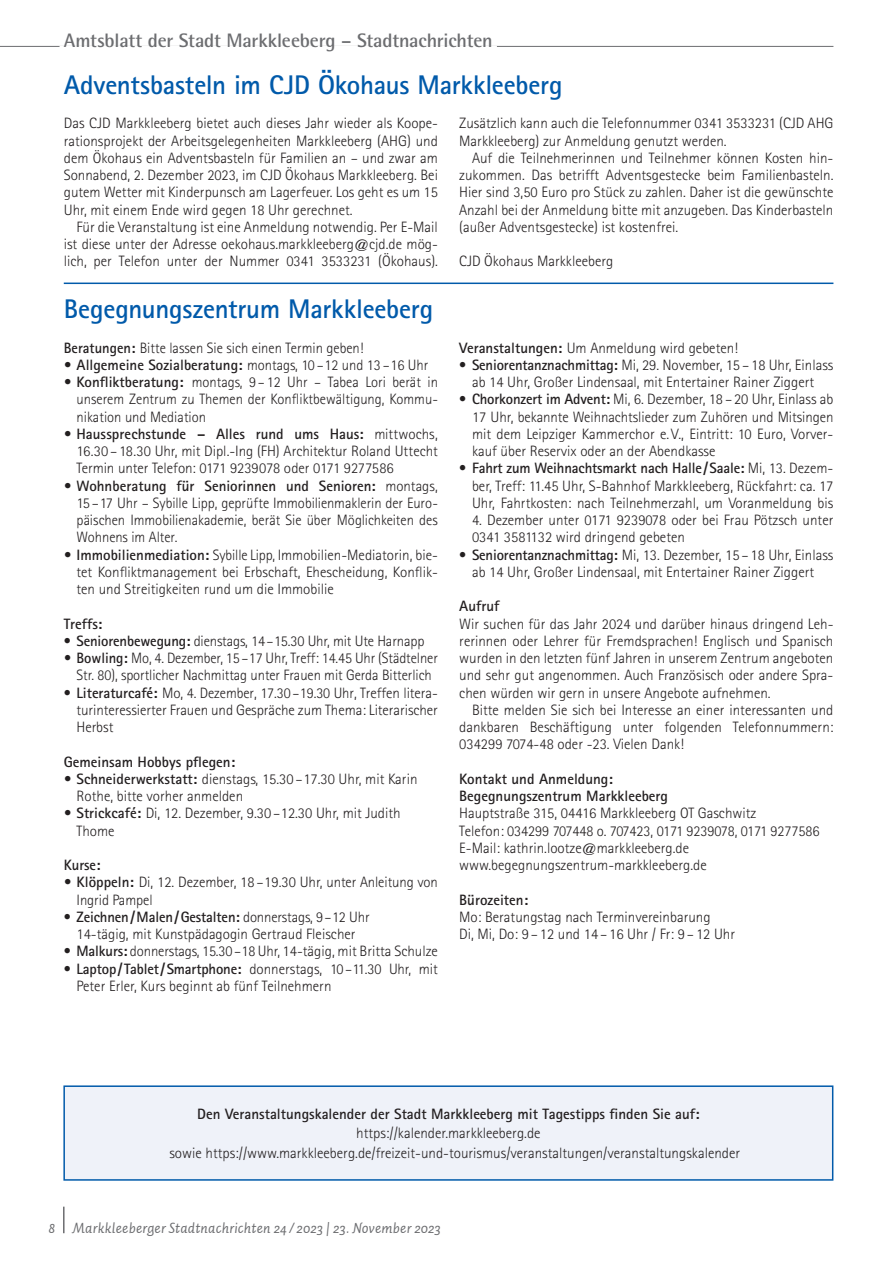
<style>
.page{position:relative;width:893px;height:1263px;background:#fff}
.page>*{position:absolute;margin:0;border:0;box-sizing:border-box;transform-origin:0 0}
.t1{font:700 27px "Rotis Sans Serif Std";letter-spacing:-.01em;color:#015aaa}
.t2{font:700 19.5px "Rotis Semi Sans Std";letter-spacing:-.01em;color:#6c6d70}
.t3{font:300 15px/17.2px "Rotis Sans Serif Std";color:#231f20;text-align:justify}
.t4{font:700 15px/17.2px "Rotis Sans Serif Std";color:#231f20}
.t5{font:italic 15px "Auto 2";letter-spacing:.01em;color:#6c6d70}
.s1{font-weight:700}
.s2{font-weight:300}
</style>
<div class="page">
<hr style="left:63px;top:1206px;width:2px;height:27px;background:#6c6d70">
<hr style="left:0;top:46px;width:833px;height:1px;background:#6c6d70">
<hr style="left:60px;top:46px;width:437px;height:1px;background:#fff">
<hr style="left:64px;top:283px;width:769px;height:1px;background:#015aaa">
<div style="left:64px;top:1086px;width:769px;height:94px;background:#eff2f9"></div>
<div style="left:63px;top:1085px;width:770px;height:96px;border:2px solid #015aaa"></div>
<h2 class="t2" style="left:64px;top:28px;width:430px">Amtsblatt der Stadt Markkleeberg – Stadtnachrichten</h2>
<h1 class="t1" style="left:64px;top:68px;width:500px">Adventsbasteln im CJD Ökohaus Markkleeberg</h1>
<p class="t3" style="left:64px;top:115px;width:376px">Das CJD Markkleeberg bietet auch dieses Jahr wieder als Koope&shy;rationsprojekt der Arbeitsgelegenheiten Markkleeberg (AHG) und dem Ökohaus ein Adventsbasteln für Familien an – und zwar am Sonnabend, 2. Dezember 2023, im CJD Ökohaus Markkleeberg. Bei gutem Wetter mit Kinderpunsch am Lagerfeuer. Los geht es um 15<br>Uhr, mit einem Ende wird gegen 18 Uhr gerechnet.</p>
<p class="t3" style="left:64px;top:218px;width:376px;text-indent:13px">Für die Veranstaltung ist eine Anmeldung notwendig. Per E-Mail ist diese unter der Adresse oekohaus.markkleeberg@cjd.de mög&shy;lich, per Telefon unter der Nummer 0341 3533231 (Ökohaus).</p>
<p class="t3" style="left:459px;top:115px;width:376px">Zusätzlich kann auch die Telefonnummer 0341 3533231 (CJD AHG<br>Markkleeberg) zur Anmeldung genutzt werden.</p>
<p class="t3" style="left:459px;top:149px;width:376px;text-indent:13px">Auf die Teilnehmerinnen und Teilnehmer können Kosten hin&shy;zukommen. Das betrifft Adventsgestecke beim Familienbasteln.<br>Hier sind 3,50 Euro pro Stück zu zahlen. Daher ist die gewünschte Anzahl bei der Anmeldung bitte mit anzugeben. Das Kinderbasteln (außer Adventsgestecke) ist kostenfrei.</p>
<p class="t3" style="left:459px;top:253px;width:156px">CJD Ökohaus Markkleeberg</p>
<h1 class="t1" style="left:64px;top:292px;width:371px">Begegnungszentrum Markkleeberg</h1>
<p class="t3" style="left:64px;top:339px;width:301px"><span class="s1">Beratungen:</span> Bitte lassen Sie sich einen Termin geben!</p>
<p class="t4" style="left:64px;top:356px;width:366px">• Allgemeine Sozialberatung: <span class="s2">montags, 10 –12 und 13 –16 Uhr</span></p>
<p class="t3" style="left:77px;top:373px;width:363px;text-indent:-13px"><span class="s1">• Konfliktberatung:</span> montags, 9 – 12 Uhr – Tabea Lori berät in unserem Zentrum zu Themen der Konfliktbewältigung, Kommu&shy;nikation und Mediation</p>
<p class="t3" style="left:77px;top:425px;width:363px;text-indent:-13px"><span class="s1">• Haussprechstunde – Alles rund ums Haus:</span> mittwochs, 16.30 – 18.30 Uhr, mit Dipl.-Ing (FH) Architektur Roland Uttecht Termin unter Telefon: 0171 9239078 oder 0171 9277586</p>
<p class="t3" style="left:77px;top:477px;width:363px;text-indent:-13px"><span class="s1">• Wohnberatung für Seniorinnen und Senioren:</span> montags, 15 –17 Uhr – Sybille Lipp, geprüfte Immobilienmaklerin der Euro&shy;päischen Immobilienakademie, berät Sie über Möglichkeiten des Wohnens im Alter.</p>
<p class="t3" style="left:77px;top:546px;width:363px;text-indent:-13px"><span class="s1">• Immobilienmediation:</span> Sybille Lipp, Immobilien-Mediatorin, bie&shy;tet Konfliktmanagement bei Erbschaft, Ehescheidung, Konflik&shy;ten und Streitigkeiten rund um die Immobilie</p>
<p class="t4" style="left:64px;top:615px;width:40px">Treffs:</p>
<p class="t3" style="left:64px;top:632px;width:362px">• <span class="s1">Seniorenbewegung:</span> dienstags, 14–15.30 Uhr, mit Ute Harnapp</p>
<p class="t3" style="left:64px;top:649px;width:376px;text-align:center"><span class="s1">• Bowling:</span> Mo, 4. Dezember, 15–17 Uhr, Treff: 14.45 Uhr (Städtelner<br>Str. 80), sportlicher Nachmittag unter Frauen mit Gerda Bitterlich</p>
<p class="t3" style="left:77px;top:684px;width:363px;text-indent:-13px">• <span class="s1">Literaturcafé:</span> Mo, 4. Dezember, 17.30–19.30 Uhr, Treffen litera&shy;turinteressierter Frauen und Gespräche zum Thema: Literarischer Herbst</p>
<p class="t4" style="left:64px;top:753px;width:173px">Gemeinsam Hobbys pflegen:</p>
<p class="t3" style="left:77px;top:770px;width:342px;text-indent:-13px"><span class="s1">• Schneiderwerkstatt:</span> dienstags, 15.30 –17.30 Uhr, mit Karin<br>Rothe, bitte vorher anmelden</p>
<p class="t3" style="left:77px;top:805px;width:326px;text-indent:-13px"><span class="s1">• Strickcafé:</span> Di, 12. Dezember, 9.30 –12.30 Uhr, mit Judith<br>Thome</p>
<p class="t4" style="left:64px;top:856px;width:38px">Kurse:</p>
<p class="t3" style="left:77px;top:874px;width:363px;text-indent:-13px"><span class="s1">• Klöppeln:</span> Di, 12. Dezember, 18 –19.30 Uhr, unter Anleitung von<br>Ingrid Pampel</p>
<p class="t3" style="left:64px;top:908px;width:307px;text-align:center">• <span class="s1">Zeichnen/Malen/Gestalten:</span> donnerstags, 9–12 Uhr<br>14-tägig, mit Kunstpädagogin Gertraud Fleischer</p>
<p class="t3" style="left:64px;top:943px;width:376px">• <span class="s1">Malkurs:</span> donnerstags, 15.30–18 Uhr, 14-tägig, mit Britta Schulze</p>
<p class="t3" style="left:77px;top:960px;width:363px;text-indent:-13px">• <span class="s1">Laptop/Tablet/Smartphone:</span> donnerstags, 10–11.30 Uhr, mit<br>Peter Erler, Kurs beginnt ab fünf Teilnehmern</p>
<p class="t3" style="left:459px;top:339px;width:280px"><span class="s1">Veranstaltungen:</span> Um Anmeldung wird gebeten!</p>
<p class="t3" style="left:459px;top:356px;width:376px;text-align:center">• <span class="s1">Seniorentanznachmittag:</span> Mi, 29. November, 15 – 18 Uhr, Einlass ab 14 Uhr, Großer Lindensaal, mit Entertainer Rainer Ziggert</p>
<p class="t3" style="left:472px;top:391px;width:363px;text-indent:-13px">• <span class="s1">Chorkonzert im Advent:</span> Mi, 6. Dezember, 18 – 20 Uhr, Einlass ab 17 Uhr, bekannte Weihnachtslieder zum Zuhören und Mitsingen mit dem Leipziger Kammerchor e.V., Eintritt: 10 Euro, Vorver&shy;kauf über Reservix oder an der Abendkasse</p>
<p class="t3" style="left:472px;top:460px;width:363px;text-indent:-13px">• <span class="s1">Fahrt zum Weihnachtsmarkt nach Halle/Saale:</span> Mi, 13. Dezem&shy;ber, Treff: 11.45 Uhr, S-Bahnhof Markkleeberg, Rückfahrt: ca. 17<br>Uhr, Fahrtkosten: nach Teilnehmerzahl, um Voranmeldung bis</p>
<p class="t3" style="left:472px;top:511px;width:363px">4. Dezember unter 0171 9239078 oder bei Frau Pötzsch unter<br>0341 3581132 wird dringend gebeten</p>
<p class="t3" style="left:459px;top:546px;width:376px;text-align:center">• <span class="s1">Seniorentanznachmittag:</span> Mi, 13. Dezember, 15 – 18 Uhr, Einlass ab 14 Uhr, Großer Lindensaal, mit Entertainer Rainer Ziggert</p>
<p class="t4" style="left:459px;top:597px;width:42px">Aufruf</p>
<p class="t3" style="left:459px;top:615px;width:376px">Wir suchen für das Jahr 2024 und darüber hinaus dringend Leh&shy;rerinnen oder Lehrer für Fremdsprachen! Englisch und Spanisch wurden in den letzten fünf Jahren in unserem Zentrum angeboten und sehr gut angenommen. Auch Französisch oder andere Spra&shy;chen würden wir gern in unsere Angebote aufnehmen.</p>
<p class="t3" style="left:459px;top:701px;width:376px;text-indent:13px">Bitte melden Sie sich bei Interesse an einer interessanten und dankbaren Beschäftigung unter folgenden Telefonnummern:<br>034299 7074-48 oder -23. Vielen Dank!</p>
<p class="t4" style="left:459px;top:770px;width:210px">Kontakt und Anmeldung:<br>Begegnungszentrum Markkleeberg</p>
<p class="t3" style="left:459px;top:805px;width:362px;text-align:left">Hauptstraße 315, 04416 Markkleeberg OT Gaschwitz<br>Telefon: 034299 707448 o. 707423, 0171 9239078, 0171 9277586<br>E-Mail: kathrin.lootze@markkleeberg.de www.begegnungszentrum-markkleeberg.de</p>
<p class="t4" style="left:459px;top:891px;width:70px">Bürozeiten:</p>
<p class="t3" style="left:459px;top:908px;width:277px">Mo: Beratungstag nach Terminvereinbarung<br>Di, Mi, Do: 9 – 12 und 14 – 16 Uhr / Fr: 9 – 12 Uhr</p>
<p class="t4" style="left:197px;top:1105px;width:504px">Den Veranstaltungskalender der Stadt Markkleeberg mit Tagestipps finden Sie auf:</p>
<p class="t3" style="left:169px;top:1123px;width:572px;line-height:19.5px;text-indent:187px">https://kalender.markkleeberg.de<br>sowie https://www.markkleeberg.de/freizeit-und-tourismus/veranstaltungen/veranstaltungskalender</p>
<p class="t5" style="left:49px;top:1218px;width:394px">8 Markkleeberger Stadtnachrichten 24 / 2023 | 23. November 2023</p>
</div>
